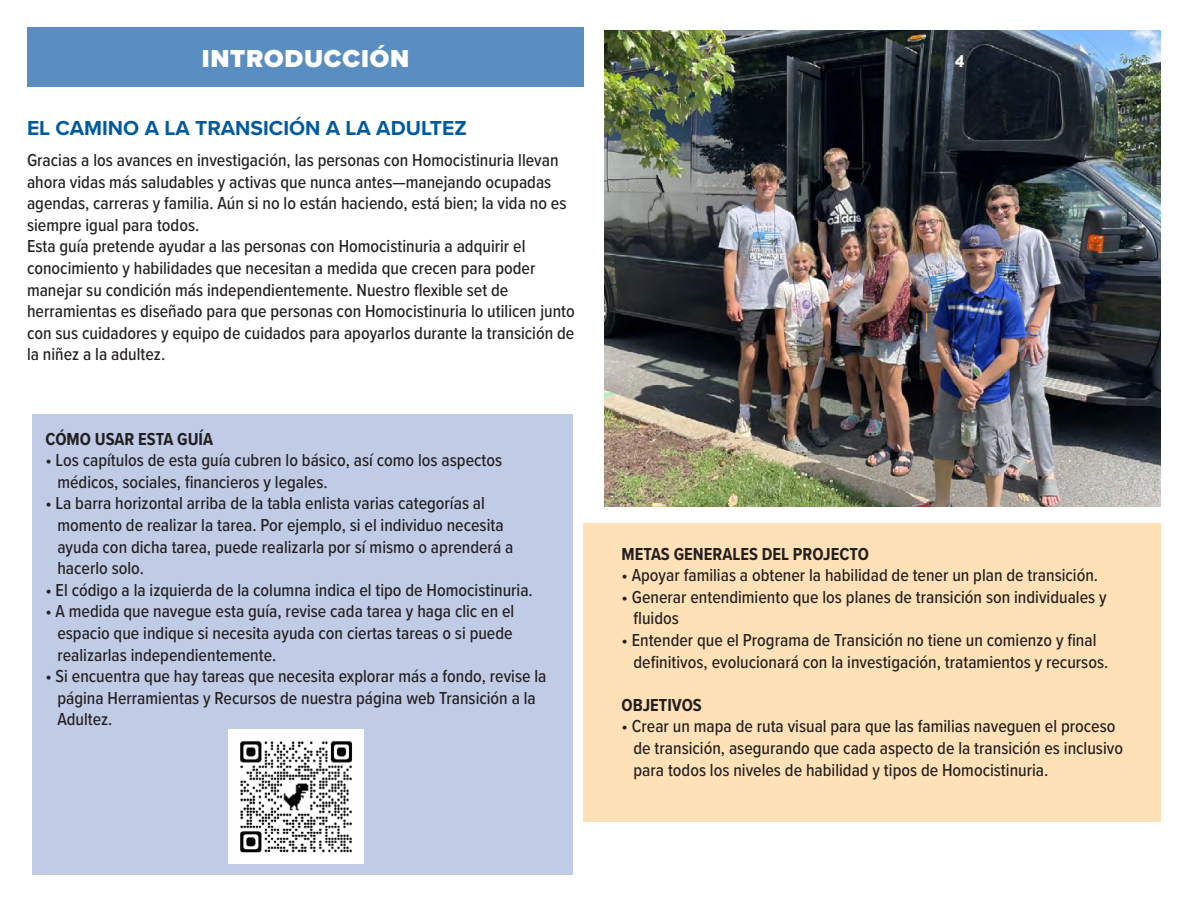
<style>
.page{position:relative;width:1188px;height:918px;background:#fff}
.page>*{position:absolute;margin:0;border:0;box-sizing:border-box;transform-origin:0 0}
.t1{font:900 25.5px "Proxima Nova";letter-spacing:.03em;color:#fff}
.t2{font:700 21px "Proxima Nova";color:#005b9d}
.t3{font:500 18px/21.6px "Proxima Nova Cond";color:#231f20}
.t4{font:700 18px "Proxima Nova Cond";color:#231f20}
</style>
<div class="page">
<div style="left:584px;top:524px;width:577px;height:298px;background:#ffe1b7"></div>
<div style="left:32px;top:415px;width:541px;height:460px;background:#c0cbe5"></div>
<img style="left:604px;top:30px;width:557px;height:477px">
<div style="left:27px;top:27px;width:557px;height:59px;background:#5a8ec0"></div>
<img style="left:229px;top:729px;width:135px;height:135px">
<h1 class="t1" style="left:202px;top:39px;width:209px">INTRODUCCIÓN</h1>
<p class="t2" style="left:27px;top:113px;width:441px">EL CAMINO A LA TRANSICIÓN A LA ADULTEZ</p>
<p class="t3" style="left:27px;top:149px;width:549px">Gracias a los avances en investigación, las personas con Homocistinuria llevan ahora vidas más saludables y activas que nunca antes—manejando ocupadas agendas, carreras y familia. Aún si no lo están haciendo, está bien; la vida no es siempre igual para todos.<br>Esta guía pretende ayudar a las personas con Homocistinuria a adquirir el conocimiento y habilidades que necesitan a medida que crecen para poder manejar su condición más independientemente. Nuestro flexible set de herramientas es diseñado para que personas con Homocistinuria lo utilicen junto con sus cuidadores y equipo de cuidados para apoyarlos durante la transición de la niñez a la adultez.</p>
<p class="t4" style="left:45px;top:425px;width:169px">CÓMO USAR ESTA GUÍA</p>
<p class="t3" style="left:57px;top:449px;width:446px;text-indent:-12px">• Los capítulos de esta guía cubren lo básico, así como los aspectos médicos, sociales, financieros y legales.</p>
<p class="t3" style="left:57px;top:492px;width:458px;text-indent:-12px">• La barra horizontal arriba de la tabla enlista varias categorías al momento de realizar la tarea. Por ejemplo, si el individuo necesita ayuda con dicha tarea, puede realizarla por sí mismo o aprenderá a hacerlo solo.</p>
<p class="t3" style="left:45px;top:578px;width:489px">• El código a la izquierda de la columna indica el tipo de Homocistinuria.</p>
<p class="t3" style="left:57px;top:600px;width:459px;text-align:justify;text-indent:-12px">• A medida que navegue esta guía, revise cada tarea y haga clic en el espacio que indique si necesita ayuda con ciertas tareas o si puede realizarlas independientemente.</p>
<p class="t3" style="left:57px;top:665px;width:491px;text-indent:-12px">• Si encuentra que hay tareas que necesita explorar más a fondo, revise la página Herramientas y Recursos de nuestra página web Transición a la<br>Adultez.</p>
<p class="t4" style="left:621px;top:540px;width:249px">METAS GENERALES DEL PROJECTO</p>
<p class="t3" style="left:621px;top:564px;width:478px">• Apoyar familias a obtener la habilidad de tener un plan de transición.</p>
<p class="t3" style="left:634px;top:585px;width:475px;text-indent:-12px">• Generar entendimiento que los planes de transición son individuales y fluidos</p>
<p class="t3" style="left:634px;top:629px;width:476px;text-indent:-12px">• Entender que el Programa de Transición no tiene un comienzo y final definitivos, evolucionará con la investigación, tratamientos y recursos.</p>
<p class="t4" style="left:621px;top:692px;width:82px">OBJETIVOS</p>
<p class="t3" style="left:634px;top:715px;width:491px;text-indent:-12px">• Crear un mapa de ruta visual para que las familias naveguen el proceso de transición, asegurando que cada aspecto de la transición es inclusivo para todos los niveles de habilidad y tipos de Homocistinuria.</p>
</div>
